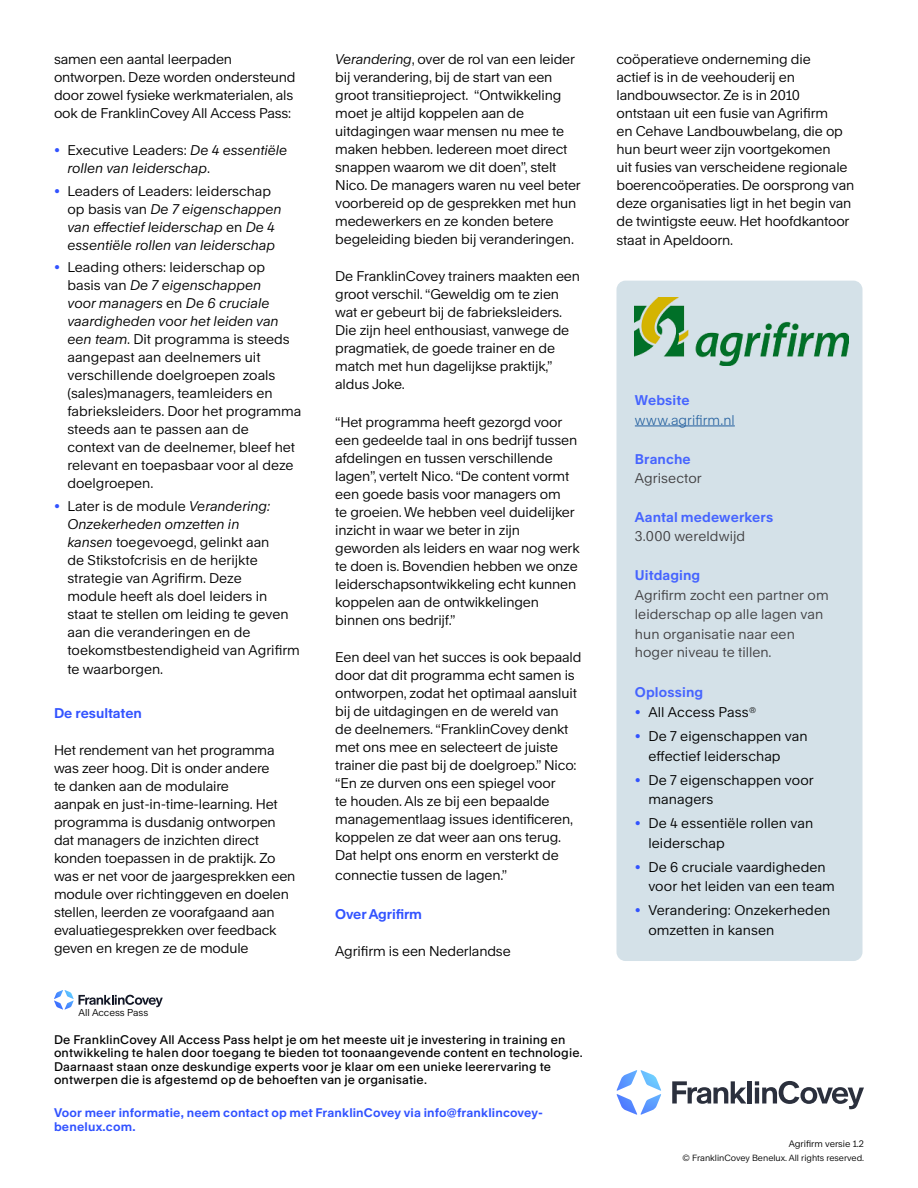
<style>
.page{position:relative;width:918px;height:1188px;background:#fff}
.page>*{position:absolute;margin:0;border:0;box-sizing:border-box;transform-origin:0 0}
.t1{font:13.5px/18px "Rand";letter-spacing:-.01em;color:#000}
.t2{font:italic 13.5px/18px "Rand";color:#000}
.t3{font:13.5px/19.5px "Rand";letter-spacing:.01em;color:#414042}
.t4{font:700 13.5px "Rand";letter-spacing:.01em;color:#4664ff}
.t5{font:13.5px/19.5px "Rand";letter-spacing:.01em;color:#000}
.t6{font:700 13.5px "Rand";letter-spacing:-.01em;color:#3253ff}
.t7{font:300 13.5px "Rand";letter-spacing:.01em;color:#215e9e}
.t8{font:500 12px/13.5px "Rand";letter-spacing:.015em;color:#000}
.t9{font:700 12px/13.5px "Rand";letter-spacing:.015em;color:#3253ff}
.t10{font:9.6px "Rand";color:#000}
.t11{font:9px "Rand";color:#000}
.t12{font:8.7px "Rand";color:#000}
.s1{font-style:normal;color:#3253ff}
.s2{font-style:normal}
.s3{color:#3253ff}
.s4{font-style:italic}
</style>
<div class="page">
<div style="left:616px;top:281px;width:246px;height:680px;background:#d4e1e8;border-radius:9px"></div>
<hr style="left:635px;top:426px;width:100px;height:1px;background:#215e9e">
<svg style="left:672px;top:1081px;width:74px;height:23px"></svg>
<hr style="left:748px;top:1081px;width:4px;height:23px;background:#2b303d">
<svg style="left:755px;top:1081px;width:109px;height:28px"></svg>
<svg style="left:616px;top:1070px;width:45px;height:45px"></svg>
<img style="left:635px;top:298px;width:213px;height:67px">
<svg style="left:54px;top:990px;width:109px;height:20px"></svg>
<p class="t1" style="left:54px;top:49px;width:243px">samen een aantal leerpaden ontworpen. Deze worden ondersteund door zowel fysieke werkmaterialen, als ook de FranklinCovey All Access Pass:</p>
<p class="t2" style="left:68px;top:140px;width:221px;text-indent:-14px"><span class="s1">•</span> <span class="s2">Executive Leaders:</span> De 4 essentiële rollen van leiderschap<span class="s2">.</span></p>
<p class="t2" style="left:68px;top:181px;width:216px;text-indent:-14px"><span class="s1">•</span> <span class="s2">Leaders of Leaders: leiderschap op basis van</span> De 7 eigenschappen van effectief leiderschap <span class="s2">en</span> De 4 essentiële rollen van leiderschap</p>
<p class="t1" style="left:68px;top:257px;width:236px;text-indent:-14px"><span class="s3">•</span> Leading others: leiderschap op basis van <span class="s4">De 7 eigenschappen<br>voor managers</span> en <span class="s4">De 6 cruciale vaardigheden voor het leiden van een team</span>. Dit programma is steeds aangepast aan deelnemers uit verschillende doelgroepen zoals (sales)managers, teamleiders en fabrieksleiders. Door het programma steeds aan te passen aan de<br>context van de deelnemer, bleef het relevant en toepasbaar voor al deze doelgroepen.</p>
<p class="t1" style="left:68px;top:495px;width:234px;text-indent:-14px"><span class="s3">•</span> Later is de module <span class="s4">Verandering:<br>Onzekerheden omzetten in<br>kansen</span> toegevoegd, gelinkt aan<br>de Stikstofcrisis en de herijkte strategie van Agrifirm. Deze<br>module heeft als doel leiders in staat te stellen om leiding te geven aan die veranderingen en de toekomstbestendigheid van Agrifirm</p>
<p class="t1" style="left:68px;top:659px;width:97px">te waarborgen.</p>
<p class="t6" style="left:54px;top:702px;width:90px">De resultaten</p>
<p class="t1" style="left:54px;top:740px;width:243px">Het rendement van het programma was zeer hoog. Dit is onder andere<br>te danken aan de modulaire<br>aanpak en just-in-time-learning. Het programma is dusdanig ontworpen dat managers de inzichten direct konden toepassen in de praktijk. Zo was er net voor de jaargesprekken een module over richtinggeven en doelen stellen, leerden ze voorafgaand aan evaluatiegesprekken over feedback geven en kregen ze de module</p>
<p class="t10" style="left:79px;top:1005px;width:71px">All Access Pass</p>
<p class="t1" style="left:335px;top:48px;width:247px"><span class="s4">Verandering</span>, over de rol van een leider bij verandering, bij de start van een groot transitieproject. “Ontwikkeling moet je altijd koppelen aan de uitdagingen waar mensen nu mee te maken hebben. Iedereen moet direct snappen waarom we dit doen”, stelt Nico. De managers waren nu veel beter voorbereid op de gesprekken met hun medewerkers en ze konden betere begeleiding bieden bij veranderingen.</p>
<p class="t1" style="left:335px;top:266px;width:246px">De FranklinCovey trainers maakten een groot verschil. “Geweldig om te zien wat er gebeurt bij de fabrieksleiders.<br>Die zijn heel enthousiast, vanwege de pragmatiek, de goede trainer en de match met hun dagelijkse praktijk,” aldus Joke.</p>
<p class="t1" style="left:335px;top:411px;width:246px">“Het programma heeft gezorgd voor een gedeelde taal in ons bedrijf tussen afdelingen en tussen verschillende lagen”, vertelt Nico. “De content vormt een goede basis voor managers om<br>te groeien. We hebben veel duidelijker inzicht in waar we beter in zijn geworden als leiders en waar nog werk te doen is. Bovendien hebben we onze leiderschapsontwikkeling echt kunnen koppelen aan de ontwikkelingen binnen ons bedrijf.”</p>
<p class="t1" style="left:335px;top:647px;width:248px">Een deel van het succes is ook bepaald door dat dit programma echt samen is ontworpen, zodat het optimaal aansluit bij de uitdagingen en de wereld van<br>de deelnemers. “FranklinCovey denkt met ons mee en selecteert de juiste trainer die past bij de doelgroep.” Nico: “En ze durven ons een spiegel voor<br>te houden. Als ze bij een bepaalde managementlaag issues identificeren, koppelen ze dat weer aan ons terug.<br>Dat helpt ons enorm en versterkt de</p>
<p class="t1" style="left:335px;top:864px;width:173px">connectie tussen de lagen.”</p>
<p class="t6" style="left:335px;top:903px;width:88px">Over Agrifirm</p>
<p class="t1" style="left:335px;top:941px;width:177px">Agrifirm is een Nederlandse</p>
<p class="t8" style="left:54px;top:1031px;width:530px">De FranklinCovey All Access Pass helpt je om het meeste uit je investering in training en ontwikkeling te halen door toegang te bieden tot toonaangevende content en technologie.<br>Daarnaast staan onze deskundige experts voor je klaar om een unieke leerervaring te ontwerpen die is afgestemd op de behoeften van je organisatie.</p>
<p class="t9" style="left:54px;top:1105px;width:490px">Voor meer informatie, neem contact op met FranklinCovey via info@franklincovey&shy;benelux.com.</p>
<p class="t1" style="left:616px;top:49px;width:239px">coöperatieve onderneming die<br>actief is in de veehouderij en landbouwsector. Ze is in 2010 ontstaan uit een fusie van Agrifirm<br>en Cehave Landbouwbelang, die op hun beurt weer zijn voortgekomen<br>uit fusies van verscheidene regionale boerencoöperaties. De oorsprong van deze organisaties ligt in het begin van de twintigste eeuw. Het hoofdkantoor</p>
<p class="t1" style="left:616px;top:230px;width:118px">staat in Apeldoorn.</p>
<p class="t4" style="left:635px;top:389px;width:56px">Website</p>
<p class="t7" style="left:635px;top:409px;width:101px">www.agrifirm.nl</p>
<p class="t4" style="left:635px;top:448px;width:57px">Branche</p>
<p class="t3" style="left:635px;top:467px;width:68px">Agrisector</p>
<p class="t4" style="left:635px;top:506px;width:140px">Aantal medewerkers</p>
<p class="t3" style="left:635px;top:525px;width:112px">3.000 wereldwijd</p>
<p class="t4" style="left:635px;top:565px;width:67px">Uitdaging</p>
<p class="t3" style="left:635px;top:584px;width:195px">Agrifirm zocht een partner om leiderschap op alle lagen van hun organisatie naar een</p>
<p class="t3" style="left:635px;top:641px;width:138px">hoger niveau te tillen.</p>
<p class="t4" style="left:635px;top:682px;width:70px">Oplossing</p>
<p class="t5" style="left:635px;top:701px;width:123px"><span class="s3">•</span> All Access Pass<sup>®</sup></p>
<p class="t1" style="left:648px;top:725px;width:161px;line-height:19.5px;text-indent:-14px"><span class="s3">•</span> De 7 eigenschappen van effectief leiderschap</p>
<p class="t5" style="left:648px;top:768px;width:167px;text-indent:-14px"><span class="s3">•</span> De 7 eigenschappen voor managers</p>
<p class="t1" style="left:648px;top:812px;width:166px;line-height:19.5px;text-indent:-14px"><span class="s3">•</span> De 4 essentiële rollen van leiderschap</p>
<p class="t1" style="left:648px;top:855px;width:188px;line-height:19.5px;text-indent:-14px"><span class="s3">•</span> De 6 cruciale vaardigheden voor het leiden van een team</p>
<p class="t1" style="left:648px;top:899px;width:183px;line-height:19.5px;text-indent:-14px"><span class="s3">•</span> Verandering: Onzekerheden omzetten in kansen</p>
<p class="t11" style="left:789px;top:1137px;width:77px">Agrifirm versie 1.2</p>
<p class="t12" style="left:683px;top:1150px;width:183px">© FranklinCovey Benelux. All rights reserved.</p>
</div>
